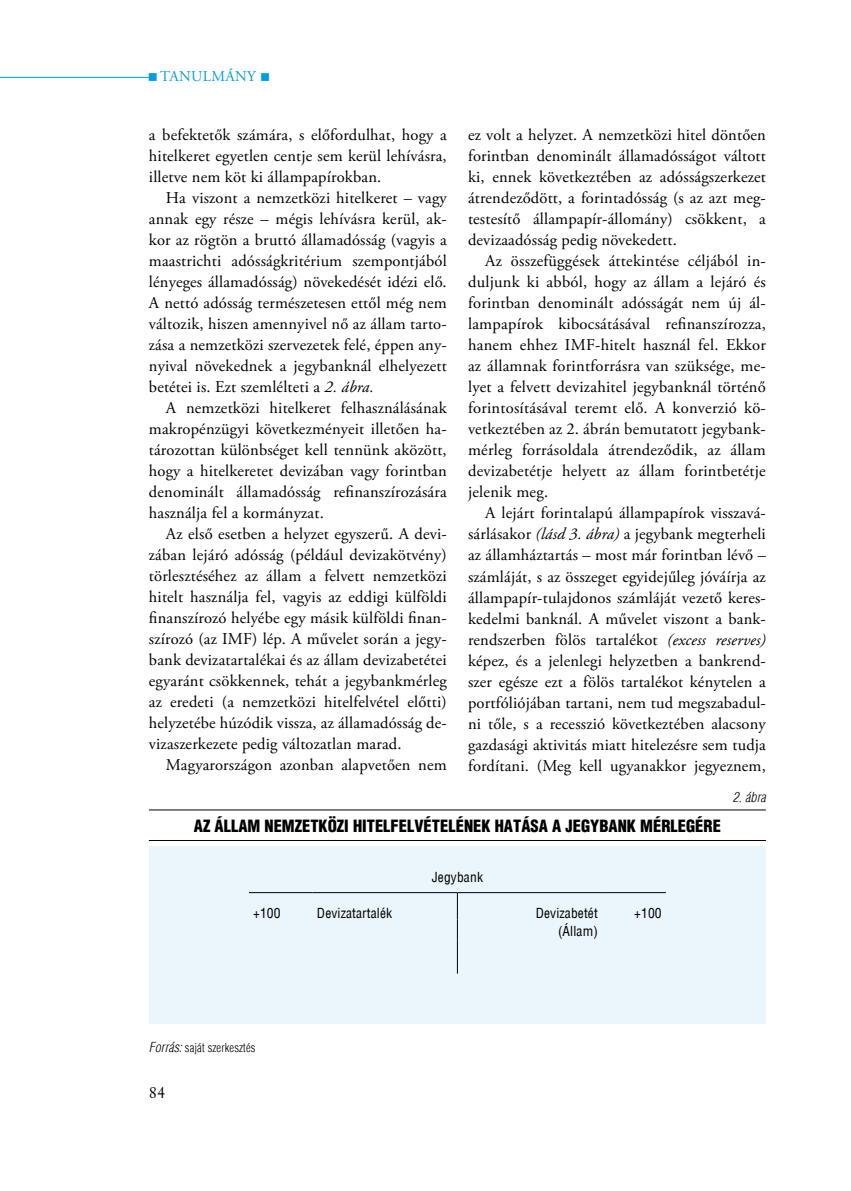
<style>
.page{position:relative;width:851px;height:1191px;background:#fff}
.page>*{position:absolute;margin:0;border:0;box-sizing:border-box;transform-origin:0 0}
.t1{font:16.5px/21px "Adobe Garamond Pro";letter-spacing:.01em;color:#000;text-align:justify}
.t2{font:900 condensed 16.5px "H Helvetica";color:#000}
.t3{font:16.5px "Original Garamond HU Normal";color:#000}
.t4{font:15px "Adobe Garamond Pro";letter-spacing:.19em;color:#009ee0}
.t5{font:condensed 13.5px "H Helvetica";letter-spacing:.01em;color:#000}
.t6{font:italic 300 condensed 13.5px "H Helvetica";color:#000}
.t7{font:300 condensed 12px "H Helvetica";letter-spacing:.01em;color:#000}
.s1{font-style:italic}
.s2{font-style:italic;font-size:13.5px}
</style>
<div class="page">
<hr style="left:0;top:77px;width:149px;height:1px;background:#009ee0">
<div style="left:149px;top:846px;width:616px;height:178px;background:#ebf6fc"></div>
<hr style="left:149px;top:809px;width:616px;height:1px;background:#000">
<hr style="left:149px;top:840px;width:616px;height:1px;background:#000">
<hr style="left:249px;top:892px;width:64px;height:1px;background:#000">
<hr style="left:313px;top:892px;width:144px;height:1px;background:#000">
<hr style="left:457px;top:892px;width:145px;height:1px;background:#000">
<hr style="left:602px;top:892px;width:63px;height:1px;background:#000">
<svg style="left:457px;top:893px;width:1px;height:48px"></svg>
<hr style="left:457px;top:941px;width:1px;height:32px;background:#000">
<p class="t4" style="left:148px;top:67px;width:124px">■tanulmány ■</p>
<p class="t1" style="left:149px;top:125px;width:299px">a befektetők számára, s előfordulhat, hogy a hitelkeret egyetlen centje sem kerül lehívásra, illetve nem köt ki állampapírokban.</p>
<p class="t1" style="left:149px;top:188px;width:299px;text-indent:17px">Ha viszont a nemzetközi hitelkeret – vagy annak egy része – mégis lehívásra kerül, ak&shy;kor az rögtön a bruttó államadósság (vagyis a maastrichti adósságkritérium szempontjából lényeges államadósság) növekedését idézi elő.<br>A nettó adósság természetesen ettől még nem változik, hiszen amennyivel nő az állam tarto&shy;zása a nemzetközi szervezetek felé, éppen an - nyival növekednek a jegybanknál elhelyezett betétei is. Ezt szemlélteti a <span class="s1">2. ábra.</span></p>
<p class="t1" style="left:149px;top:398px;width:299px;text-indent:17px">A nemzetközi hitelkeret felhasználásának makropénzügyi következményeit illetően ha&shy;tározottan különbséget kell tennünk aközött, hogy a hitelkeretet devizában vagy forintban denominált államadósság refinanszírozására használja fel a kormányzat.</p>
<p class="t1" style="left:149px;top:524px;width:299px;text-indent:17px">Az első esetben a helyzet egyszerű. A devi&shy;zában lejáró adósság (például devizakötvény) törlesztéséhez az állam a felvett nemzetközi hitelt használja fel, vagyis az eddigi külföldi finanszírozó helyébe egy másik külföldi finan&shy;szírozó (az IMF) lép. A művelet során a jegy&shy;bank devizatartalékai és az állam devizabetétei egyaránt csökkennek, tehát a jegybankmérleg az eredeti (a nemzetközi hitelfelvétel előtti) helyzetébe húzódik vissza, az államadósság de&shy;vizaszerkezete pedig változatlan marad.</p>
<p class="t1" style="left:166px;top:755px;width:282px">Magyarországon azonban alapvetően nem</p>
<p class="t1" style="left:468px;top:125px;width:299px">ez volt a helyzet. A nemzetközi hitel döntően forintban denominált államadósságot váltott ki, ennek következtében az adósságszerkezet átrendeződött, a forintadósság (s az azt meg&shy;testesítő állampapír-állomány) csökkent, a devizaadósság pedig növekedett.</p>
<p class="t1" style="left:468px;top:251px;width:299px;text-indent:17px">Az összefüggések áttekintése céljából in&shy;duljunk ki abból, hogy az állam a lejáró és forintban denominált adósságát nem új ál&shy;lampapírok kibocsátásával refinanszírozza, hanem ehhez IMF-hitelt használ fel. Ekkor az államnak forintforrásra van szüksége, me&shy;lyet a felvett devizahitel jegybanknál történő forintosításával teremt elő. A konverzió kö&shy;vetkeztében az 2. ábrán bemutatott jegybank&shy;mérleg forrásoldala átrendeződik, az állam devizabetétje helyett az állam forintbetétje jelenik meg.</p>
<p class="t1" style="left:468px;top:503px;width:299px;text-indent:17px">A lejárt forintalapú állampapírok visszavá&shy;sárlásakor <span class="s1">(lásd 3. ábra)</span> a jegybank megterheli az államháztartás – most már forintban lévő – számláját, s az összeget egyidejűleg jóváírja az állampapír-tulajdonos számláját vezető keres&shy;kedelmi banknál. A művelet viszont a bank&shy;rendszerben fölös tartalékot <span class="s1">(excess reserves) </span>képez, és a jelenlegi helyzetben a bankrend&shy;szer egésze ezt a fölös tartalékot kénytelen a portfóliójában tartani, nem tud megszabadul&shy;ni tőle, s a recesszió következtében alacsony gazdasági aktivitás miatt hitelezésre sem tudja fordítani. (Meg kell ugyanakkor jegyeznem,</p>
<p class="t6" style="left:732px;top:789px;width:35px">2. ábra</p>
<p class="t2" style="left:194px;top:815px;width:528px">AZ ÁLLAM NEMZETKÖZI HITELFELVÉTELÉNEK HATÁSA A JEGYBANK MÉRLEGÉRE</p>
<p class="t5" style="left:432px;top:869px;width:53px">Jegybank</p>
<p class="t5" style="left:253px;top:905px;width:29px">+100</p>
<p class="t5" style="left:317px;top:905px;width:77px">Devizatartalék</p>
<p class="t5" style="left:535px;top:905px;width:64px">Devizabetét</p>
<p class="t5" style="left:634px;top:905px;width:29px">+100</p>
<p class="t5" style="left:558px;top:923px;width:41px">(Állam)</p>
<p class="t7" style="left:149px;top:1040px;width:108px"><span class="s2">Forrás:</span> saját szerkesztés</p>
<p class="t3" style="left:149px;top:1081px;width:18px">84</p>
</div>
